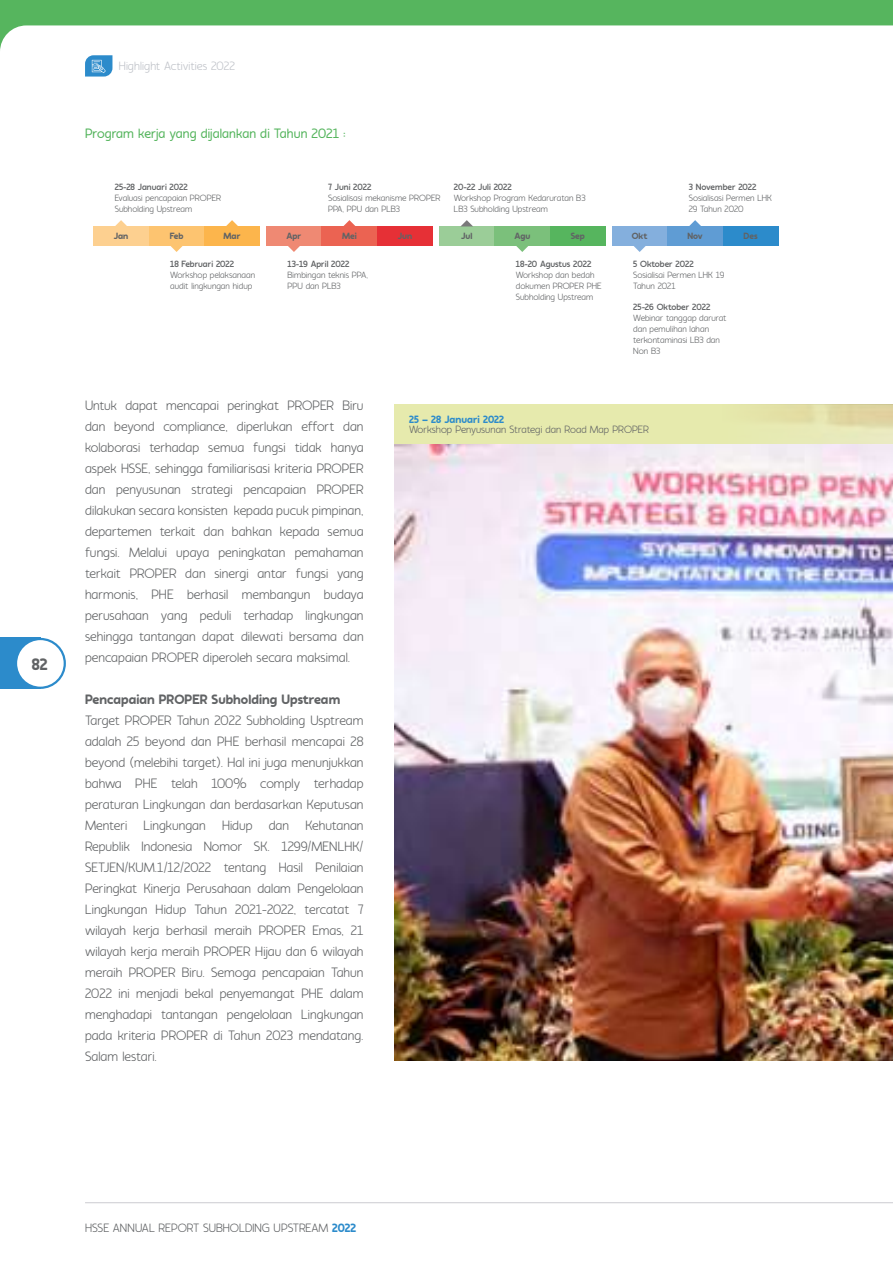
<style>
.page{position:relative;width:893px;height:1263px;background:#fff}
.page>*{position:absolute;margin:0;border:0;box-sizing:border-box;transform-origin:0 0}
.t1{font:700 16.5px "Auro";color:#616365}
.t2{font:13.5px/21px "Auro";color:#616365;text-align:justify}
.t3{font:13.5px "Auro";color:#56b55e}
.t4{font:700 13.5px "Auro";color:#616365}
.t5{font:12px "Auro";color:#616365}
.t6{font:12px "Auro";color:#bfc2c8}
.t7{font:10.5px "Auro";color:#616365}
.t8{font:700 10.5px "Auro";color:#2c8bcb}
.t9{font:9px/10.8px "Auro";color:#616365}
.t10{font:500 9px "Auro";color:#616365}
.t11{font:700 9px "Auro";color:#616365}
.s1{font-weight:700;color:#2c8bcb}
</style>
<div class="page">
<img style="left:395px;top:444px;width:498px;height:617px">
<div style="left:93px;top:226px;width:56px;height:20px;background:#fdd090"></div>
<div style="left:266px;top:226px;width:56px;height:20px;background:#ef8973"></div>
<div style="left:439px;top:226px;width:56px;height:20px;background:#9bcd98"></div>
<div style="left:612px;top:226px;width:55px;height:20px;background:#84afdd"></div>
<div style="left:149px;top:226px;width:55px;height:20px;background:#fdc470"></div>
<div style="left:322px;top:226px;width:55px;height:20px;background:#eb6352"></div>
<div style="left:495px;top:226px;width:55px;height:20px;background:#7bc07b"></div>
<div style="left:667px;top:226px;width:56px;height:20px;background:#5f9cd4"></div>
<div style="left:204px;top:226px;width:56px;height:20px;background:#fcb54c"></div>
<div style="left:377px;top:226px;width:56px;height:20px;background:#e63036"></div>
<div style="left:550px;top:226px;width:55px;height:20px;background:#56b55e"></div>
<div style="left:723px;top:226px;width:55px;height:20px;background:#2c8bcb"></div>
<svg style="left:115px;top:220px;width:12px;height:6px"></svg>
<svg style="left:343px;top:220px;width:12px;height:6px"></svg>
<svg style="left:461px;top:220px;width:12px;height:6px"></svg>
<svg style="left:689px;top:220px;width:12px;height:6px"></svg>
<svg style="left:226px;top:220px;width:12px;height:6px"></svg>
<svg style="left:170px;top:246px;width:13px;height:6px"></svg>
<svg style="left:288px;top:246px;width:12px;height:6px"></svg>
<svg style="left:516px;top:246px;width:12px;height:6px"></svg>
<svg style="left:634px;top:246px;width:12px;height:6px"></svg>
<div style="left:395px;top:404px;width:498px;height:40px;background:#e6eaad"></div>
<div style="left:0;top:638px;width:40px;height:51px;background:#2c8bcb"></div>
<div style="left:16px;top:639px;width:49px;height:49px;background:#fff;border-radius:50%"></div>
<div style="left:15px;top:638px;width:51px;height:51px;border:2px solid #2c8bcb;border-radius:50%"></div>
<hr style="left:85px;top:1202px;width:808px;height:1px;background:#d1d1d6">
<svg style="left:0;top:0;width:893px;height:50px;fill:#56b55e"></svg>
<svg style="left:85px;top:55px;width:27px;height:22px"></svg>
<p class="t1" style="left:32px;top:654px;width:17px">82</p>
<p class="t6" style="left:119px;top:59px;width:118px">Highlight Activities 2022</p>
<p class="t3" style="left:85px;top:125px;width:262px">Program kerja yang dijalankan di Tahun 2021 :</p>
<p class="t10" style="left:115px;top:181px;width:75px">25-28 Januari 2022</p>
<p class="t9" style="left:115px;top:192px;width:108px">Evaluasi pencapaian PROPER<br>Subholding Upstream</p>
<p class="t10" style="left:328px;top:181px;width:45px">7 Juni 2022</p>
<p class="t9" style="left:328px;top:192px;width:114px">Sosialisasi mekanisme PROPER<br>PPA, PPU dan PLB3</p>
<p class="t10" style="left:454px;top:181px;width:60px">20-22 Juli 2022</p>
<p class="t9" style="left:454px;top:192px;width:133px">Workshop Program Kedaruratan B3<br>LB3 Subholding Upstream</p>
<p class="t10" style="left:689px;top:181px;width:69px">3 November 2022</p>
<p class="t9" style="left:689px;top:192px;width:85px">Sosialisasi Permen LHK<br>29 Tahun 2020</p>
<p class="t11" style="left:114px;top:231px;width:16px">Jan</p>
<p class="t11" style="left:170px;top:231px;width:15px">Feb</p>
<p class="t11" style="left:224px;top:231px;width:19px">Mar</p>
<p class="t11" style="left:286px;top:231px;width:16px">Apr</p>
<p class="t11" style="left:342px;top:231px;width:16px">Mei</p>
<p class="t11" style="left:398px;top:231px;width:16px">Jun</p>
<p class="t11" style="left:461px;top:231px;width:13px">Jul</p>
<p class="t11" style="left:514px;top:231px;width:17px">Agu</p>
<p class="t11" style="left:571px;top:231px;width:16px">Sep</p>
<p class="t11" style="left:632px;top:231px;width:17px">Okt</p>
<p class="t11" style="left:687px;top:231px;width:17px">Nov</p>
<p class="t11" style="left:744px;top:231px;width:16px">Des</p>
<p class="t10" style="left:170px;top:259px;width:66px">18 Februari 2022</p>
<p class="t9" style="left:170px;top:270px;width:86px">Workshop pelaksanaan audit lingkungan hidup</p>
<p class="t10" style="left:288px;top:259px;width:63px">13-19 April 2022</p>
<p class="t9" style="left:288px;top:270px;width:82px">Bimbingan teknis PPA,<br>PPU dan PLB3</p>
<p class="t2" style="left:85px;top:395px;width:280px">Untuk dapat mencapai peringkat PROPER Biru dan beyond compliance, diperlukan effort dan kolaborasi terhadap semua fungsi tidak hanya aspek HSSE, sehingga familiarisasi kriteria PROPER dan penyusunan strategi pencapaian PROPER dilakukan secara konsisten kepada pucuk pimpinan, departemen terkait dan bahkan kepada semua fungsi. Melalui upaya peningkatan pemahaman terkait PROPER dan sinergi antar fungsi yang harmonis, PHE berhasil membangun budaya perusahaan yang peduli terhadap lingkungan sehingga tantangan dapat dilewati bersama dan pencapaian PROPER diperoleh secara maksimal.</p>
<p class="t4" style="left:85px;top:691px;width:257px">Pencapaian PROPER Subholding Upstream</p>
<p class="t2" style="left:85px;top:710px;width:280px">Target PROPER Tahun 2022 Subholding Usptream adalah 25 beyond dan PHE berhasil mencapai 28 beyond (melebihi target). Hal ini juga menunjukkan bahwa PHE telah 100% comply terhadap peraturan Lingkungan dan berdasarkan Keputusan Menteri Lingkungan Hidup dan Kehutanan Republik Indonesia Nomor SK. 1299/MENLHK/ SETJEN/KUM.1/12/2022 tentang Hasil Penilaian Peringkat Kinerja Perusahaan dalam Pengelolaan Lingkungan Hidup Tahun 2021-2022, tercatat 7 wilayah kerja berhasil meraih PROPER Emas, 21 wilayah kerja meraih PROPER Hijau dan 6 wilayah meraih PROPER Biru. Semoga pencapaian Tahun 2022 ini menjadi bekal penyemangat PHE dalam menghadapi tantangan pengelolaan Lingkungan pada kriteria PROPER di Tahun 2023 mendatang.<br>Salam lestari.</p>
<p class="t10" style="left:516px;top:259px;width:77px">18-20 Agustus 2022</p>
<p class="t9" style="left:516px;top:270px;width:87px">Workshop dan bedah dokumen PROPER PHE<br>Subholding Upstream</p>
<p class="t10" style="left:633px;top:259px;width:62px">5 Oktober 2022</p>
<p class="t9" style="left:633px;top:270px;width:93px">Sosialisai Permen LHK 19<br>Tahun 2021</p>
<p class="t10" style="left:633px;top:302px;width:79px">25-26 Oktober 2022</p>
<p class="t9" style="left:633px;top:313px;width:95px">Webinar tanggap darurat dan pemulihan lahan terkontaminasi LB3 dan<br>Non B3</p>
<p class="t8" style="left:409px;top:412px;width:97px">25 – 28 Januari 2022</p>
<p class="t7" style="left:409px;top:423px;width:241px">Workshop Penyusunan Strategi dan Road Map PROPER</p>
<p class="t5" style="left:85px;top:1221px;width:273px">HSSE ANNUAL REPORT SUBHOLDING UPSTREAM <span class="s1">2022</span></p>
</div>
